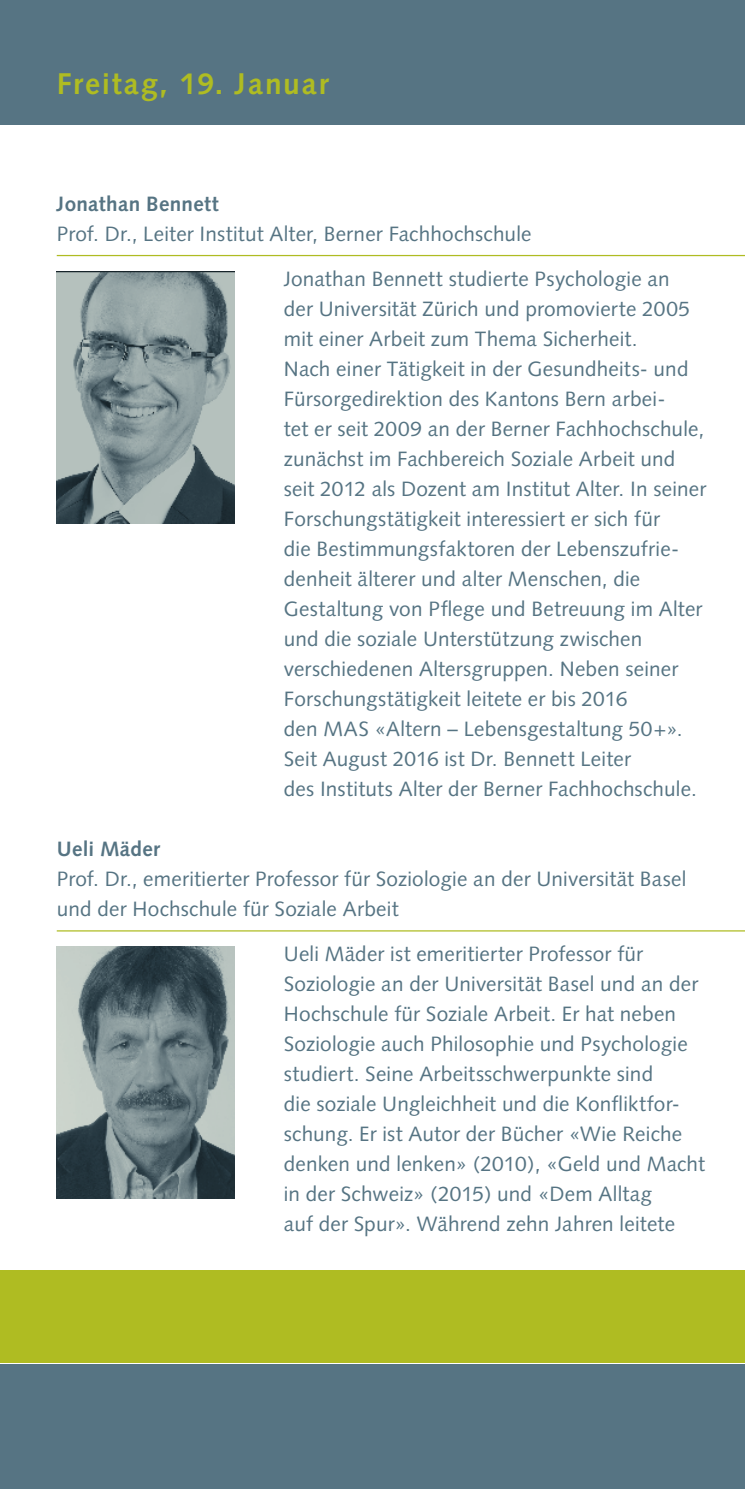
<style>
.page{position:relative;width:745px;height:1489px;background:#fff}
.page>*{position:absolute;margin:0;border:0;box-sizing:border-box;transform-origin:0 0}
.t1{font:700 30px "Syntax";letter-spacing:.055em;color:#afbc22}
.t2{font:20.75px/30px "Syntax";letter-spacing:.01em;color:#567483}
.t3{font:700 20.75px "Syntax";letter-spacing:.01em;color:#567483}
</style>
<div class="page">
<div style="left:0;top:0;width:744px;height:124px;background:#567483"></div>
<hr style="left:57px;top:255px;width:687px;height:1px;background:#afbc22">
<hr style="left:57px;top:930px;width:687px;height:1px;background:#afbc22">
<div style="left:0;top:1364px;width:744px;height:124px;background:#567483"></div>
<div style="left:0;top:1270px;width:744px;height:92px;background:#afbc22"></div>
<img style="left:57px;top:946px;width:177px;height:252px">
<img style="left:57px;top:271px;width:177px;height:252px">
<h1 class="t1" style="left:57px;top:66px;width:273px">Freitag, 19. Januar</h1>
<p class="t3" style="left:57px;top:192px;width:163px">Jonathan Bennett</p>
<p class="t2" style="left:283px;top:211px;width:387px;line-height:45px;text-indent:-227px">Prof. Dr., Leiter Institut Alter, Berner Fachhochschule<br>Jonathan Bennett studierte Psychologie an</p>
<p class="t2" style="left:283px;top:294px;width:424px">der Universität Zürich und promovierte 2005 mit einer Arbeit zum Thema Sicherheit.<br>Nach einer Tätigkeit in der Gesundheits- und Fürsorgedirektion des Kantons Bern arbei-<br>tet er seit 2009 an der Berner Fachhochschule, zunächst im Fachbereich Soziale Arbeit und seit 2012 als Dozent am Institut Alter. In seiner Forschungstätigkeit interessiert er sich für<br>die Bestimmungsfaktoren der Lebenszufrie&shy;denheit älterer und alter Menschen, die Gestaltung von Pflege und Betreuung im Alter und die soziale Unterstützung zwischen verschiedenen Altersgruppen. Neben seiner Forschungstätigkeit leitete er bis 2016<br>den MAS «Altern – Lebensgestaltung 50+».<br>Seit August 2016 ist Dr. Bennett Leiter<br>des Instituts Alter der Berner Fachhochschule.</p>
<p class="t3" style="left:57px;top:837px;width:105px">Ueli Mäder</p>
<p class="t2" style="left:57px;top:864px;width:631px">Prof. Dr., emeritierter Professor für Soziologie an der Universität Basel und der Hochschule für Soziale Arbeit</p>
<p class="t2" style="left:283px;top:939px;width:422px">Ueli Mäder ist emeritierter Professor für Soziologie an der Universität Basel und an der Hochschule für Soziale Arbeit. Er hat neben Soziologie auch Philosophie und Psychologie studiert. Seine Arbeitsschwerpunkte sind<br>die soziale Ungleichheit und die Konfliktfor&shy;schung. Er ist Autor der Bücher «Wie Reiche denken und lenken» (2010), «Geld und Macht in der Schweiz» (2015) und «Dem Alltag<br>auf der Spur». Während zehn Jahren leitete</p>
</div>
